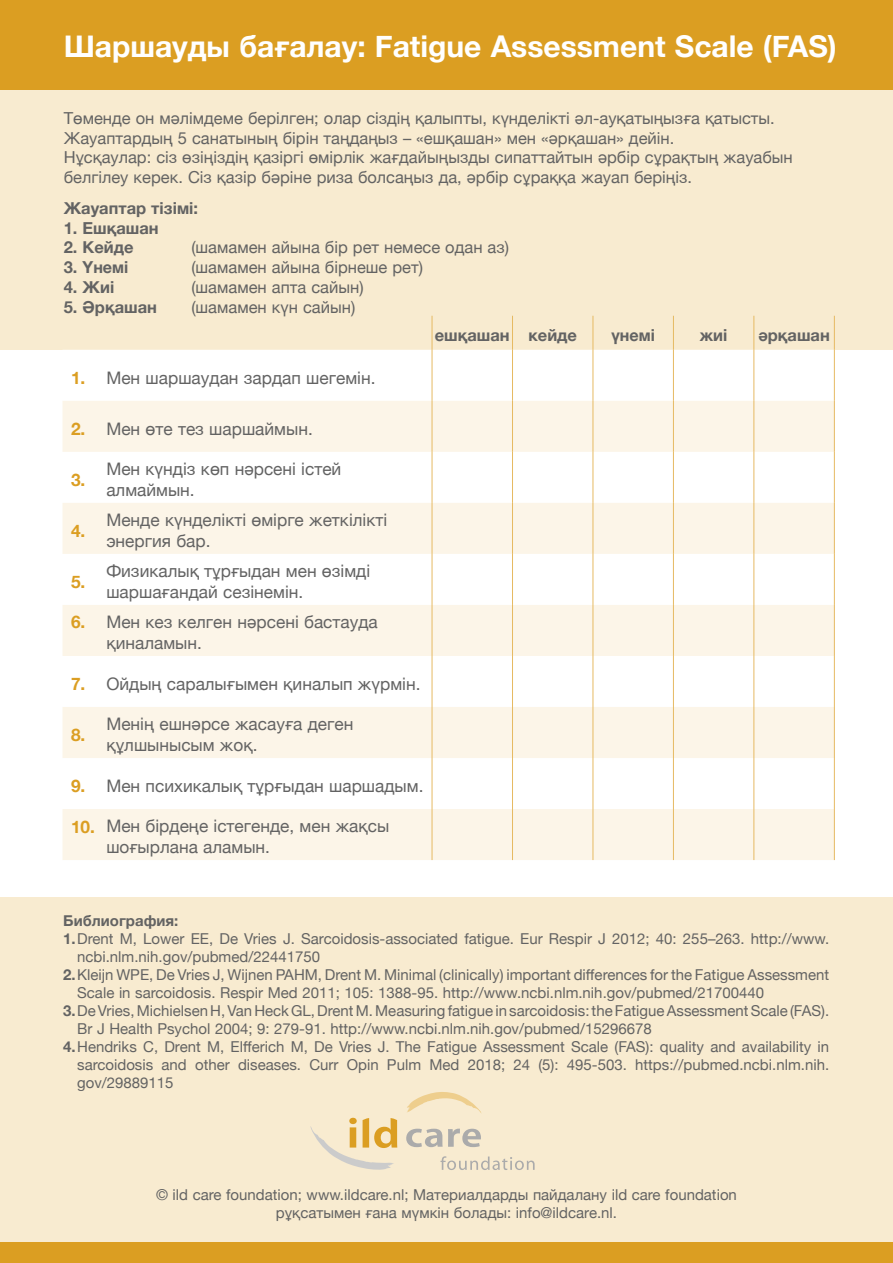
<style>
.page{position:relative;width:893px;height:1263px;background:#fff}
.page>*{position:absolute;margin:0;border:0;box-sizing:border-box;transform-origin:0 0}
.t1{font:700 30px "Helvetica Neue";color:#fff}
.t2{font:17.25px/20.7px "Helvetica Neue";color:#636363}
.t3{font:700 17.25px "Helvetica Neue";color:#db9e22}
.t4{font:16.5px/19.8px "Helvetica Neue";color:#636363}
.t5{font:700 16.5px "Helvetica Neue";color:#636363}
.t6{font:15px/18px "Helvetica Neue";color:#636363;text-align:center}
.t7{font:700 15px "Helvetica Neue";color:#636363}
.s1{font-weight:700;color:#db9e22}
.s2{font-weight:700}
</style>
<div class="page">
<div style="left:0;top:89px;width:893px;height:260px;background:#f8ebd0"></div>
<div style="left:0;top:898px;width:893px;height:365px;background:#f8ebd0"></div>
<div style="left:0;top:0;width:893px;height:89px;background:#db9e22"></div>
<div style="left:0;top:1242px;width:893px;height:21px;background:#db9e22"></div>
<svg style="left:63px;top:401px;width:771px;height:459px;fill:#fcf5e8"></svg>
<hr style="left:432px;top:316px;width:1px;height:34px;background:#e6ba63">
<hr style="left:512px;top:316px;width:1px;height:34px;background:#e6ba63">
<hr style="left:593px;top:316px;width:1px;height:34px;background:#e6ba63">
<hr style="left:673px;top:316px;width:1px;height:34px;background:#e6ba63">
<hr style="left:753px;top:316px;width:1px;height:34px;background:#e6ba63">
<hr style="left:834px;top:316px;width:1px;height:34px;background:#e6ba63">
<hr style="left:432px;top:350px;width:1px;height:51px;background:#e6ba63">
<hr style="left:512px;top:350px;width:1px;height:51px;background:#e6ba63">
<hr style="left:593px;top:350px;width:1px;height:51px;background:#e6ba63">
<hr style="left:673px;top:350px;width:1px;height:51px;background:#e6ba63">
<hr style="left:753px;top:350px;width:1px;height:51px;background:#e6ba63">
<hr style="left:834px;top:350px;width:1px;height:51px;background:#e6ba63">
<hr style="left:432px;top:401px;width:1px;height:51px;background:#e6ba63">
<hr style="left:512px;top:401px;width:1px;height:51px;background:#e6ba63">
<hr style="left:593px;top:401px;width:1px;height:51px;background:#e6ba63">
<hr style="left:673px;top:401px;width:1px;height:51px;background:#e6ba63">
<hr style="left:753px;top:401px;width:1px;height:51px;background:#e6ba63">
<hr style="left:834px;top:401px;width:1px;height:51px;background:#e6ba63">
<hr style="left:432px;top:452px;width:1px;height:51px;background:#e6ba63">
<hr style="left:512px;top:452px;width:1px;height:51px;background:#e6ba63">
<hr style="left:593px;top:452px;width:1px;height:51px;background:#e6ba63">
<hr style="left:673px;top:452px;width:1px;height:51px;background:#e6ba63">
<hr style="left:753px;top:452px;width:1px;height:51px;background:#e6ba63">
<hr style="left:834px;top:452px;width:1px;height:51px;background:#e6ba63">
<hr style="left:432px;top:503px;width:1px;height:51px;background:#e6ba63">
<hr style="left:512px;top:503px;width:1px;height:51px;background:#e6ba63">
<hr style="left:593px;top:503px;width:1px;height:51px;background:#e6ba63">
<hr style="left:673px;top:503px;width:1px;height:51px;background:#e6ba63">
<hr style="left:753px;top:503px;width:1px;height:51px;background:#e6ba63">
<hr style="left:834px;top:503px;width:1px;height:51px;background:#e6ba63">
<hr style="left:432px;top:554px;width:1px;height:51px;background:#e6ba63">
<hr style="left:512px;top:554px;width:1px;height:51px;background:#e6ba63">
<hr style="left:593px;top:554px;width:1px;height:51px;background:#e6ba63">
<hr style="left:673px;top:554px;width:1px;height:51px;background:#e6ba63">
<hr style="left:753px;top:554px;width:1px;height:51px;background:#e6ba63">
<hr style="left:834px;top:554px;width:1px;height:51px;background:#e6ba63">
<hr style="left:432px;top:605px;width:1px;height:51px;background:#e6ba63">
<hr style="left:512px;top:605px;width:1px;height:51px;background:#e6ba63">
<hr style="left:593px;top:605px;width:1px;height:51px;background:#e6ba63">
<hr style="left:673px;top:605px;width:1px;height:51px;background:#e6ba63">
<hr style="left:753px;top:605px;width:1px;height:51px;background:#e6ba63">
<hr style="left:834px;top:605px;width:1px;height:51px;background:#e6ba63">
<hr style="left:432px;top:656px;width:1px;height:51px;background:#e6ba63">
<hr style="left:512px;top:656px;width:1px;height:51px;background:#e6ba63">
<hr style="left:593px;top:656px;width:1px;height:51px;background:#e6ba63">
<hr style="left:673px;top:656px;width:1px;height:51px;background:#e6ba63">
<hr style="left:753px;top:656px;width:1px;height:51px;background:#e6ba63">
<hr style="left:834px;top:656px;width:1px;height:51px;background:#e6ba63">
<hr style="left:432px;top:707px;width:1px;height:51px;background:#e6ba63">
<hr style="left:512px;top:707px;width:1px;height:51px;background:#e6ba63">
<hr style="left:593px;top:707px;width:1px;height:51px;background:#e6ba63">
<hr style="left:673px;top:707px;width:1px;height:51px;background:#e6ba63">
<hr style="left:753px;top:707px;width:1px;height:51px;background:#e6ba63">
<hr style="left:834px;top:707px;width:1px;height:51px;background:#e6ba63">
<hr style="left:432px;top:758px;width:1px;height:51px;background:#e6ba63">
<hr style="left:512px;top:758px;width:1px;height:51px;background:#e6ba63">
<hr style="left:593px;top:758px;width:1px;height:51px;background:#e6ba63">
<hr style="left:673px;top:758px;width:1px;height:51px;background:#e6ba63">
<hr style="left:753px;top:758px;width:1px;height:51px;background:#e6ba63">
<hr style="left:834px;top:758px;width:1px;height:51px;background:#e6ba63">
<hr style="left:432px;top:809px;width:1px;height:51px;background:#e6ba63">
<hr style="left:512px;top:809px;width:1px;height:51px;background:#e6ba63">
<hr style="left:593px;top:809px;width:1px;height:51px;background:#e6ba63">
<hr style="left:673px;top:809px;width:1px;height:51px;background:#e6ba63">
<hr style="left:753px;top:809px;width:1px;height:51px;background:#e6ba63">
<hr style="left:834px;top:809px;width:1px;height:51px;background:#e6ba63">
<svg style="left:406px;top:1128px;width:75px;height:19px"></svg>
<svg style="left:440px;top:1156px;width:95px;height:14px"></svg>
<svg style="left:407px;top:1092px;width:74px;height:21px"></svg>
<svg style="left:310px;top:1118px;width:87px;height:52px"></svg>
<h1 class="t1" style="left:64px;top:23px;width:775px">Шаршауды бағалау: Fatigue Assessment Scale (FAS)</h1>
<p class="t4" style="left:64px;top:109px;width:730px">Төменде он мәлімдеме берілген; олар сіздің қалыпты, күнделікті әл-ауқатыңызға қатысты.<br>Жауаптардың 5 санатының бірін таңдаңыз – «ешқашан» мен «әрқашан» дейін.<br>Нұсқаулар: сіз өзіңіздің қазіргі өмірлік жағдайыңызды сипаттайтын әрбір сұрақтың жауабын белгілеу керек. Сіз қазір бәріне риза болсаңыз да, әрбір сұраққа жауап беріңіз.</p>
<p class="t5" style="left:64px;top:195px;width:136px">Жауаптар тізімі:</p>
<p class="t5" style="left:64px;top:215px;width:96px">1. Ешқашан</p>
<p class="t5" style="left:64px;top:235px;width:71px">2. Кейде</p>
<p class="t4" style="left:191px;top:239px;width:319px">(шамамен айына бір рет немесе одан аз)</p>
<p class="t5" style="left:64px;top:254px;width:66px">3. Үнемі</p>
<p class="t4" style="left:191px;top:258px;width:233px">(шамамен айына бірнеше рет)</p>
<p class="t5" style="left:64px;top:274px;width:52px">4. Жиі</p>
<p class="t4" style="left:191px;top:278px;width:174px">(шамамен апта сайын)</p>
<p class="t5" style="left:64px;top:294px;width:95px">5. Әрқашан</p>
<p class="t4" style="left:191px;top:298px;width:166px">(шамамен күн сайын)</p>
<p class="t2" style="left:71px;top:368px;width:306px"><span class="s1">1.</span> Мен шаршаудан зардап шегемін.</p>
<p class="t2" style="left:71px;top:419px;width:243px"><span class="s1">2.</span> Мен өте тез шаршаймын.</p>
<p class="t3" style="left:71px;top:466px;width:16px">3.</p>
<p class="t2" style="left:106px;top:460px;width:237px">Мен күндіз көп нәрсені істей алмаймын.</p>
<p class="t3" style="left:71px;top:517px;width:16px">4.</p>
<p class="t2" style="left:106px;top:511px;width:282px">Менде күнделікті өмірге жеткілікті энергия бар.</p>
<p class="t3" style="left:71px;top:568px;width:16px">5.</p>
<p class="t2" style="left:106px;top:562px;width:265px">Физикалық тұрғыдан мен өзімді шаршағандай сезінемін.</p>
<p class="t2" style="left:106px;top:613px;width:273px;text-indent:-35px"><span class="s1">6.</span> Мен кез келген нәрсені бастауда қиналамын.</p>
<p class="t2" style="left:71px;top:674px;width:351px"><span class="s1">7.</span> Ойдың саралығымен қиналып жүрмін.</p>
<p class="t3" style="left:71px;top:721px;width:16px">8.</p>
<p class="t2" style="left:106px;top:715px;width:248px">Менің ешнәрсе жасауға деген құлшынысым жоқ.</p>
<p class="t2" style="left:71px;top:776px;width:354px"><span class="s1">9.</span> Мен психикалық тұрғыдан шаршадым.</p>
<p class="t2" style="left:106px;top:817px;width:284px;text-indent:-35px"><span class="s1">10.</span> Мен бірдеңе істегенде, мен жақсы шоғырлана аламын.</p>
<p class="t5" style="left:435px;top:322px;width:144px">ешқашан кейде</p>
<p class="t5" style="left:611px;top:322px;width:45px">үнемі</p>
<p class="t5" style="left:700px;top:322px;width:29px">жиі</p>
<p class="t5" style="left:758px;top:322px;width:73px">әрқашан</p>
<p class="t7" style="left:63px;top:909px;width:117px">Библиография:</p>
<p class="t6" style="left:63px;top:930px;width:767px"><span class="s2">1.</span>Drent M, Lower EE, De Vries J. Sarcoidosis-associated fatigue. Eur Respir J 2012; 40: 255–263. http://www.</p>
<p class="t6" style="left:77px;top:948px;width:244px">ncbi.nlm.nih.gov/pubmed/22441750</p>
<p class="t6" style="left:63px;top:966px;width:767px"><span class="s2">2.</span>Kleijn WPE, De Vries J, Wijnen PAHM, Drent M. Minimal (clinically) important differences for the Fatigue Assessment</p>
<p class="t6" style="left:77px;top:984px;width:688px">Scale in sarcoidosis. Respir Med 2011; 105: 1388-95. http://www.ncbi.nlm.nih.gov/pubmed/21700440</p>
<p class="t6" style="left:63px;top:1002px;width:767px"><span class="s2">3.</span>De Vries, Michielsen H, Van Heck GL, Drent M. Measuring fatigue in sarcoidosis: the Fatigue Assessment Scale (FAS).</p>
<p class="t6" style="left:77px;top:1020px;width:576px">Br J Health Psychol 2004; 9: 279-91. http://www.ncbi.nlm.nih.gov/pubmed/15296678</p>
<p class="t6" style="left:63px;top:1038px;width:767px"><span class="s2">4.</span>Hendriks C, Drent M, Elfferich M, De Vries J. The Fatigue Assessment Scale (FAS): quality and availability in</p>
<p class="t6" style="left:77px;top:1056px;width:753px">sarcoidosis and other diseases. Curr Opin Pulm Med 2018; 24 (5): 495-503. https://pubmed.ncbi.nlm.nih.</p>
<p class="t6" style="left:77px;top:1074px;width:98px">gov/29889115</p>
<p class="t6" style="left:156px;top:1186px;width:582px">© ild care foundation; www.ildcare.nl; Материалдарды пайдалану ild care foundation рұқсатымен ғана мүмкін болады: info@ildcare.nl.</p>
</div>
